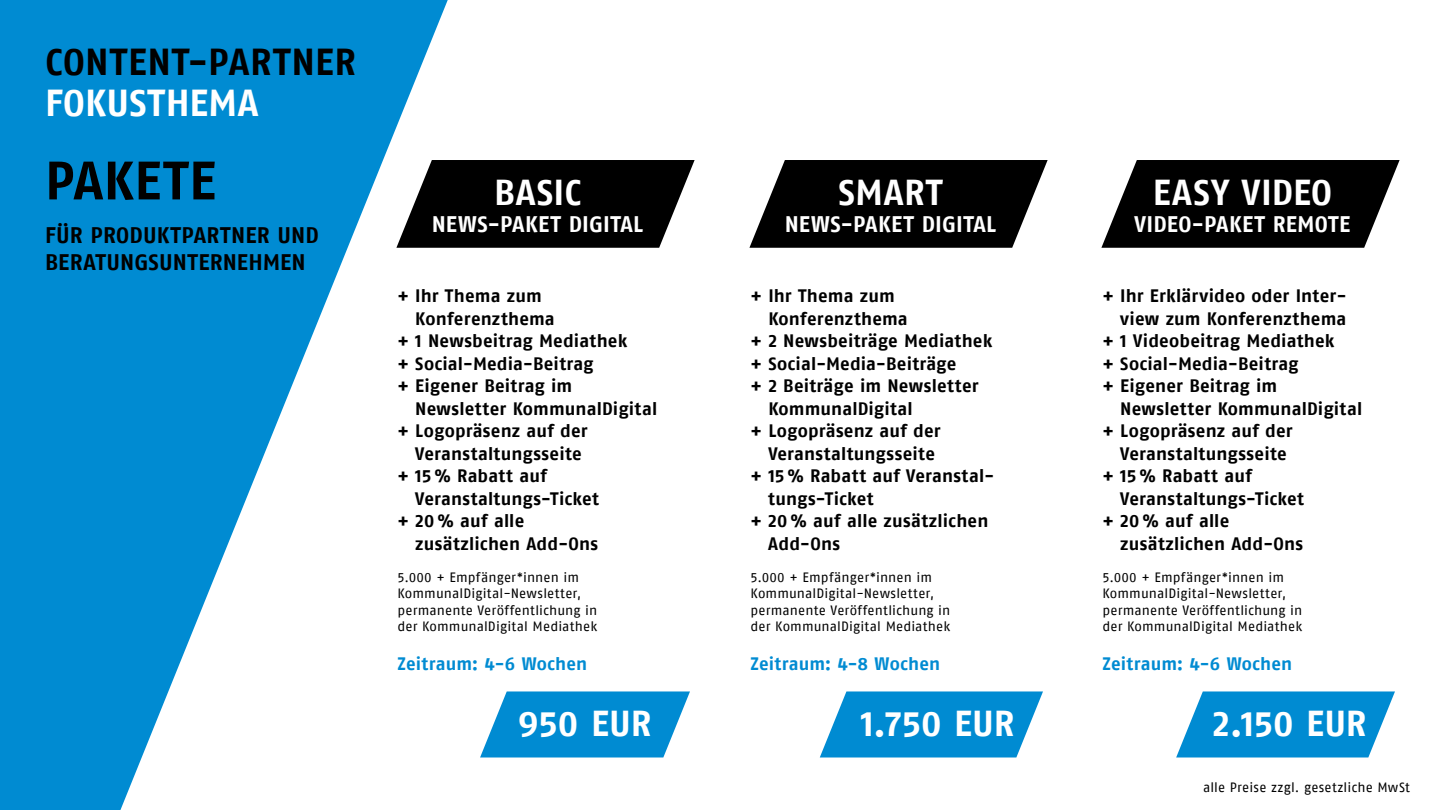
<style>
.page{position:relative;width:1440px;height:810px;background:#fff}
.page>*{position:absolute;margin:0;border:0;box-sizing:border-box;transform-origin:0 0}
.t1{font:54px "Fago No Bold Lf";letter-spacing:.005em;color:#000}
.t2{font:37.5px "Fago No Bold Lf";letter-spacing:.02em;color:#000}
.t3{font:37.5px "Fago No Bold Lf";letter-spacing:.01em;color:#fff}
.t4{font:36px "Fago No Bold Lf";letter-spacing:.005em;color:#fff}
.t5{font:22.5px "Fago No Bold Lf";letter-spacing:.015em;color:#fff}
.t6{font:22.5px/27px "Fago No Bold Lf";letter-spacing:.005em;color:#000}
.t7{font:18px "Fago No Bold Lf";letter-spacing:.01em;color:#000}
.t8{font:18px "Fago No Bold Lf";letter-spacing:.01em;color:#008bd2}
.t9{font:13.5px/16.2px "Fago No Regular LF";letter-spacing:.005em;color:#000}
</style>
<div class="page">
<svg style="left:0;top:0;width:448px;height:810px;fill:#008bd2"></svg>
<svg style="left:1101px;top:160px;width:299px;height:88px;background:#1f1f1f"></svg>
<svg style="left:1176px;top:691px;width:219px;height:67px;background:#229ad8"></svg>
<svg style="left:749px;top:160px;width:299px;height:88px;background:#1f1f1f"></svg>
<svg style="left:820px;top:691px;width:223px;height:67px;background:#219ad7"></svg>
<svg style="left:396px;top:160px;width:299px;height:88px;background:#1f1f1f"></svg>
<svg style="left:480px;top:691px;width:210px;height:67px;background:#239bd8"></svg>
<h2 class="t2" style="left:45px;top:40px;width:312px">CONTENT-PARTNER</h2>
<h2 class="t3" style="left:45px;top:81px;width:215px">FOKUSTHEMA</h2>
<h1 class="t1" style="left:45px;top:149px;width:172px">PAKETE</h1>
<p class="t6" style="left:45px;top:221px;width:275px">FÜR PRODUKTPARTNER UND<br>BERATUNGSUNTERNEHMEN</p>
<h3 class="t4" style="left:494px;top:171px;width:88px">BASIC</h3>
<p class="t5" style="left:432px;top:210px;width:213px">NEWS-PAKET DIGITAL</p>
<p class="t7" style="left:398px;top:286px;width:146px">+ Ihr Thema zum</p>
<p class="t7" style="left:415px;top:308px;width:141px">Konferenzthema</p>
<p class="t7" style="left:398px;top:331px;width:231px">+ 1 Newsbeitrag Mediathek</p>
<p class="t7" style="left:398px;top:353px;width:198px">+ Social-Media-Beitrag</p>
<p class="t7" style="left:398px;top:376px;width:176px">+ Eigener Beitrag im</p>
<p class="t7" style="left:415px;top:398px;width:243px">Newsletter KommunalDigital</p>
<p class="t7" style="left:398px;top:421px;width:192px">+ Logopräsenz auf der</p>
<p class="t7" style="left:415px;top:443px;width:168px">Veranstaltungsseite</p>
<p class="t7" style="left:398px;top:466px;width:151px">+ 15 % Rabatt auf</p>
<p class="t7" style="left:415px;top:488px;width:185px">Veranstaltungs-Ticket</p>
<p class="t7" style="left:398px;top:511px;width:128px">+ 20 % auf alle</p>
<p class="t7" style="left:415px;top:533px;width:184px">zusätzlichen Add-Ons</p>
<p class="t9" style="left:398px;top:569px;width:201px">5.000 + Empfänger*innen im<br>KommunalDigital-Newsletter, permanente Veröffentlichung in der KommunalDigital Mediathek</p>
<p class="t8" style="left:398px;top:653px;width:191px">Zeitraum: 4-6 Wochen</p>
<h3 class="t4" style="left:518px;top:702px;width:135px">950 EUR</h3>
<h3 class="t4" style="left:839px;top:171px;width:105px">SMART</h3>
<p class="t5" style="left:785px;top:210px;width:213px">NEWS-PAKET DIGITAL</p>
<p class="t7" style="left:751px;top:286px;width:146px">+ Ihr Thema zum</p>
<p class="t7" style="left:768px;top:308px;width:141px">Konferenzthema</p>
<p class="t7" style="left:751px;top:331px;width:243px">+ 2 Newsbeiträge Mediathek</p>
<p class="t7" style="left:751px;top:353px;width:208px">+ Social-Media-Beiträge</p>
<p class="t7" style="left:751px;top:376px;width:230px">+ 2 Beiträge im Newsletter</p>
<p class="t7" style="left:768px;top:398px;width:146px">KommunalDigital</p>
<p class="t7" style="left:751px;top:421px;width:192px">+ Logopräsenz auf der</p>
<p class="t7" style="left:768px;top:443px;width:168px">Veranstaltungsseite</p>
<p class="t7" style="left:751px;top:466px;width:245px">+ 15 % Rabatt auf Veranstal-</p>
<p class="t7" style="left:768px;top:488px;width:107px">tungs-Ticket</p>
<p class="t7" style="left:751px;top:511px;width:239px">+ 20 % auf alle zusätzlichen</p>
<p class="t7" style="left:768px;top:533px;width:73px">Add-Ons</p>
<p class="t9" style="left:751px;top:569px;width:201px">5.000 + Empfänger*innen im<br>KommunalDigital-Newsletter, permanente Veröffentlichung in der KommunalDigital Mediathek</p>
<p class="t8" style="left:751px;top:653px;width:191px">Zeitraum: 4-8 Wochen</p>
<h3 class="t4" style="left:861px;top:702px;width:155px">1.750 EUR</h3>
<h3 class="t4" style="left:1153px;top:171px;width:181px">EASY VIDEO</h3>
<p class="t5" style="left:1135px;top:210px;width:217px">VIDEO-PAKET REMOTE</p>
<p class="t7" style="left:1102px;top:286px;width:245px">+ Ihr Erklärvideo oder Inter-</p>
<p class="t7" style="left:1120px;top:308px;width:228px">view zum Konferenzthema</p>
<p class="t7" style="left:1102px;top:331px;width:234px">+ 1 Videobeitrag Mediathek</p>
<p class="t7" style="left:1102px;top:353px;width:198px">+ Social-Media-Beitrag</p>
<p class="t7" style="left:1102px;top:376px;width:176px">+ Eigener Beitrag im</p>
<p class="t7" style="left:1120px;top:398px;width:243px">Newsletter KommunalDigital</p>
<p class="t7" style="left:1102px;top:421px;width:192px">+ Logopräsenz auf der</p>
<p class="t7" style="left:1120px;top:443px;width:168px">Veranstaltungsseite</p>
<p class="t7" style="left:1102px;top:466px;width:151px">+ 15 % Rabatt auf</p>
<p class="t7" style="left:1120px;top:488px;width:185px">Veranstaltungs-Ticket</p>
<p class="t7" style="left:1102px;top:511px;width:128px">+ 20 % auf alle</p>
<p class="t7" style="left:1120px;top:533px;width:184px">zusätzlichen Add-Ons</p>
<p class="t9" style="left:1102px;top:569px;width:201px">5.000 + Empfänger*innen im<br>KommunalDigital-Newsletter, permanente Veröffentlichung in der KommunalDigital Mediathek</p>
<p class="t8" style="left:1102px;top:653px;width:191px">Zeitraum: 4-6 Wochen</p>
<h3 class="t4" style="left:1213px;top:702px;width:155px">2.150 EUR</h3>
<p class="t9" style="left:1203px;top:780px;width:208px">alle Preise zzgl. gesetzliche MwSt</p>
</div>
